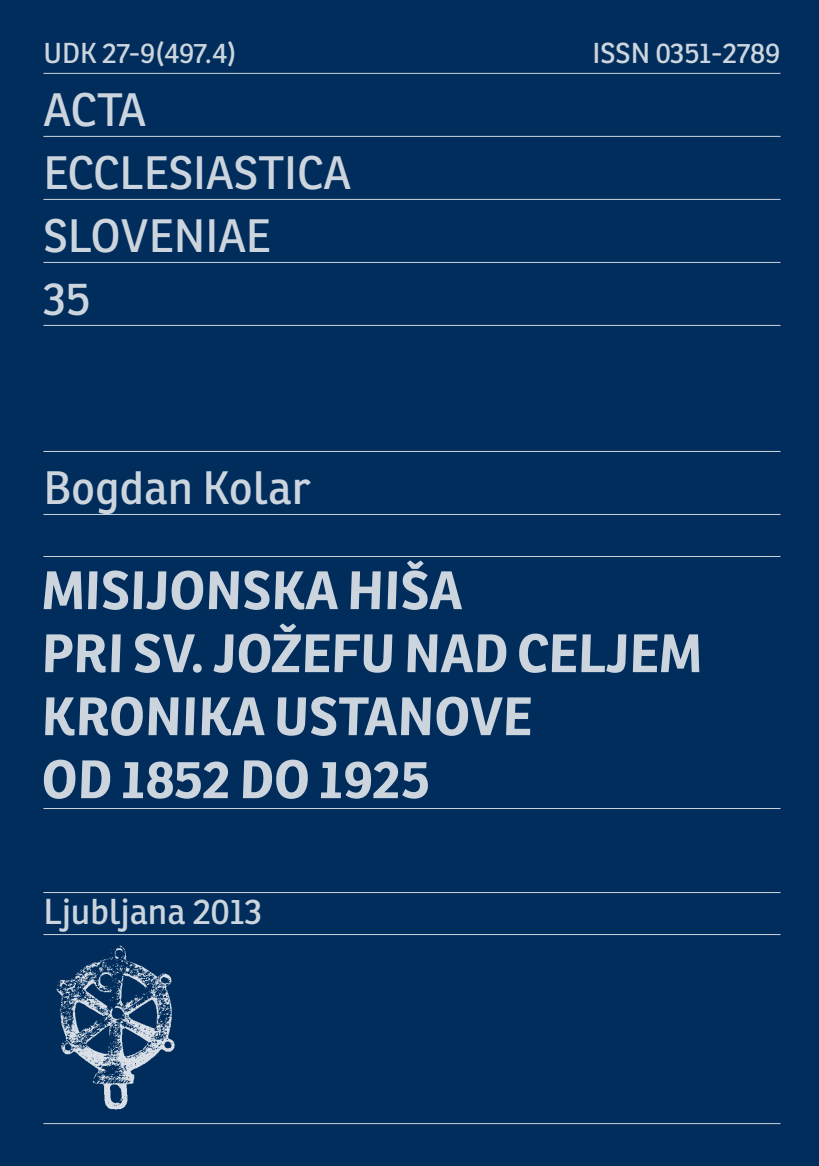
<style>
.page{position:relative;width:819px;height:1166px;background:#002d5c}
.page>*{position:absolute;margin:0;border:0;box-sizing:border-box;transform-origin:0 0}
.t1{font:italic 700 52.5px/63px "Ronnia";color:#ccd5de}
.t2{font:45.5px/63px "Ronnia";color:#ccd5de}
.t3{font:35px "Ronnia";color:#ccd5de}
.t4{font:28px "Ronnia";letter-spacing:-.005em;color:#ccd5de}
</style>
<div class="page">
<hr style="left:43px;top:73px;width:737px;height:1px;background:#ccd5de">
<hr style="left:43px;top:136px;width:737px;height:1px;background:#ccd5de">
<hr style="left:43px;top:199px;width:737px;height:1px;background:#ccd5de">
<hr style="left:43px;top:262px;width:737px;height:1px;background:#ccd5de">
<hr style="left:43px;top:325px;width:737px;height:1px;background:#ccd5de">
<hr style="left:43px;top:451px;width:737px;height:1px;background:#ccd5de">
<hr style="left:43px;top:514px;width:737px;height:1px;background:#ccd5de">
<hr style="left:43px;top:556px;width:737px;height:1px;background:#ccd5de">
<hr style="left:43px;top:808px;width:737px;height:1px;background:#ccd5de">
<hr style="left:43px;top:892px;width:737px;height:1px;background:#ccd5de">
<hr style="left:43px;top:934px;width:737px;height:1px;background:#ccd5de">
<hr style="left:43px;top:1123px;width:737px;height:1px;background:#ccd5de">
<img style="left:49px;top:942px;width:131px;height:172px">
<p class="t4" style="left:43px;top:36px;width:194px">UDK 27-9(497.4)</p>
<p class="t4" style="left:592px;top:36px;width:189px">ISSN 0351-2789</p>
<p class="t2" style="left:43px;top:78px;width:309px">ACTA<br>ECCLESIASTICA<br>SLOVENIAE<br>35</p>
<p class="t2" style="left:43px;top:456px;width:269px">Bogdan Kolar</p>
<p class="t1" style="left:43px;top:558px;width:665px">MISIJONSKA HIŠA<br>PRI SV.JOŽEFU NAD CELJEM<br>KRONIKA USTANOVE<br>OD 1852 DO 1925</p>
<p class="t3" style="left:43px;top:890px;width:221px">Ljubljana 2013</p>
</div>
